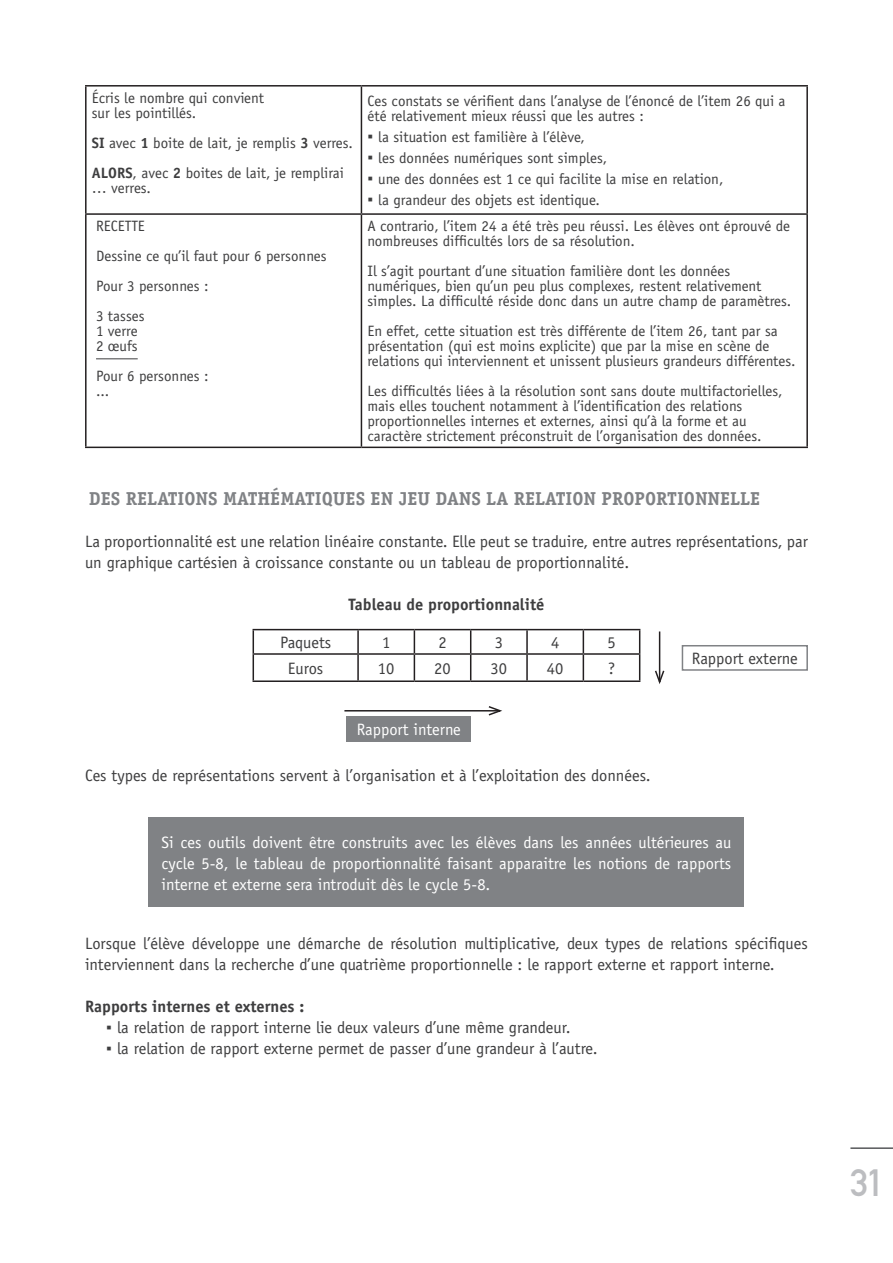
<style>
.page{position:relative;width:893px;height:1263px;background:#fff}
.page>*{position:absolute;margin:0;border:0;box-sizing:border-box;transform-origin:0 0}
.t1{font:37.5px "DIN Mittelschrift";color:#bcbdc0}
.t2{font:700 18.75px "Officina Serif";color:#808285}
.PARTIE_3_1_1{font:16.5px/21px "Officina Sans";color:#3e3e3f}
.t3{font:16.5px/21px "Officina Sans";color:#fff;text-align:justify}
.t4{font:700 16.5px "Officina Sans";color:#3e3e3f}
.t5{font:15px/15px "Officina Sans";color:#3e3e3f}
.s1{font-weight:700}
.s2{font-family:"Arial";font-size:16.5px}
.s3{font-family:"Arial"}
</style>
<div class="page">
<hr style="left:850px;top:1147px;width:43px;height:2px;background:#57585a">
<hr style="left:85px;top:85px;width:276px;height:2px;background:#231f20">
<hr style="left:85px;top:87px;width:2px;height:126px;background:#231f20">
<hr style="left:361px;top:85px;width:447px;height:2px;background:#231f20">
<hr style="left:361px;top:87px;width:1px;height:126px;background:#231f20">
<hr style="left:806px;top:87px;width:2px;height:126px;background:#231f20">
<hr style="left:85px;top:213px;width:276px;height:2px;background:#231f20">
<hr style="left:85px;top:215px;width:2px;height:232px;background:#231f20">
<hr style="left:361px;top:213px;width:447px;height:2px;background:#231f20">
<hr style="left:361px;top:215px;width:1px;height:232px;background:#231f20">
<hr style="left:806px;top:215px;width:2px;height:232px;background:#231f20">
<hr style="left:85px;top:447px;width:276px;height:1px;background:#231f20">
<hr style="left:361px;top:447px;width:447px;height:1px;background:#231f20">
<hr style="left:96px;top:358px;width:42px;height:1px;background:#3e3e3f">
<hr style="left:253px;top:629px;width:105px;height:1px;background:#231f20">
<hr style="left:358px;top:629px;width:56px;height:1px;background:#231f20">
<hr style="left:357px;top:630px;width:2px;height:23px;background:#231f20">
<hr style="left:414px;top:629px;width:57px;height:1px;background:#231f20">
<hr style="left:471px;top:629px;width:56px;height:1px;background:#231f20">
<hr style="left:527px;top:629px;width:56px;height:1px;background:#231f20">
<hr style="left:526px;top:630px;width:2px;height:23px;background:#231f20">
<hr style="left:583px;top:629px;width:57px;height:1px;background:#231f20">
<hr style="left:253px;top:653px;width:105px;height:2px;background:#231f20">
<svg style="left:253px;top:630px;width:1px;height:50px"></svg>
<hr style="left:358px;top:653px;width:56px;height:2px;background:#231f20">
<hr style="left:357px;top:655px;width:2px;height:25px;background:#231f20">
<hr style="left:414px;top:653px;width:57px;height:2px;background:#231f20">
<svg style="left:414px;top:630px;width:1px;height:50px"></svg>
<hr style="left:471px;top:653px;width:56px;height:2px;background:#231f20">
<svg style="left:470px;top:630px;width:1px;height:50px"></svg>
<hr style="left:527px;top:653px;width:56px;height:2px;background:#231f20">
<hr style="left:526px;top:655px;width:2px;height:25px;background:#231f20">
<hr style="left:583px;top:653px;width:57px;height:2px;background:#231f20">
<svg style="left:583px;top:630px;width:1px;height:50px"></svg>
<svg style="left:639px;top:630px;width:1px;height:50px"></svg>
<hr style="left:253px;top:680px;width:105px;height:2px;background:#231f20">
<hr style="left:358px;top:680px;width:56px;height:2px;background:#231f20">
<hr style="left:414px;top:680px;width:57px;height:2px;background:#231f20">
<hr style="left:471px;top:680px;width:56px;height:2px;background:#231f20">
<hr style="left:527px;top:680px;width:56px;height:2px;background:#231f20">
<hr style="left:583px;top:680px;width:57px;height:2px;background:#231f20">
<div style="left:149px;top:818px;width:595px;height:89px;background:#808285"></div>
<div style="left:346px;top:716px;width:125px;height:26px;background:#808285"></div>
<hr style="left:344px;top:710px;width:156px;height:1px;background:#231f20">
<svg style="left:487px;top:706px;width:15px;height:10px"></svg>
<div style="left:682px;top:645px;width:126px;height:26px;border:2px solid #808285"></div>
<hr style="left:659px;top:631px;width:1px;height:51px;background:#231f20">
<svg style="left:655px;top:669px;width:10px;height:15px"></svg>
<p class="t5" style="left:92px;top:90px;width:174px">Écris le nombre qui convient sur les pointillés.</p>
<p class="t5" style="left:92px;top:135px;width:263px"><span class="s1">SI</span> avec <span class="s1">1</span> boite de lait, je remplis <span class="s1">3</span> verres.</p>
<p class="t5" style="left:92px;top:165px;width:254px"><span class="s1">ALORS</span>, avec <span class="s1">2</span> boites de lait, je remplirai</p>
<p class="t5" style="left:92px;top:180px;width:61px">… verres.</p>
<p class="t5" style="left:96px;top:219px;width:50px">RECETTE</p>
<p class="t5" style="left:96px;top:249px;width:232px">Dessine ce qu’il faut pour 6 personnes</p>
<p class="t5" style="left:96px;top:279px;width:114px">Pour 3 personnes :</p>
<p class="t5" style="left:96px;top:309px;width:50px">3 tasses</p>
<p class="t5" style="left:96px;top:324px;width:43px">1 verre</p>
<p class="t5" style="left:96px;top:339px;width:43px">2 œufs</p>
<p class="t5" style="left:96px;top:369px;width:114px">Pour 6 personnes :</p>
<p class="t5" style="left:96px;top:384px;width:15px">...</p>
<p class="t5" style="left:367px;top:93px;width:420px">Ces constats se vérifient dans l’analyse de l’énoncé de l’item 26 qui a été relativement mieux réussi que les autres :</p>
<p class="t5" style="left:367px;top:129px;width:219px"><span class="s2">▪</span> la situation est familière à l’élève,</p>
<p class="t5" style="left:367px;top:150px;width:241px"><span class="s2">▪</span> les données numériques sont simples,</p>
<p class="t5" style="left:367px;top:171px;width:358px"><span class="s2">▪</span> une des données est 1 ce qui facilite la mise en relation,</p>
<p class="t5" style="left:367px;top:192px;width:234px"><span class="s2">▪</span> la grandeur des objets est identique.</p>
<p class="t5" style="left:367px;top:219px;width:424px">A contrario, l’item 24 a été très peu réussi. Les élèves ont éprouvé de nombreuses difficultés lors de sa résolution.</p>
<p class="t5" style="left:367px;top:264px;width:425px">Il s’agit pourtant d’une situation familière dont les données numériques, bien qu’un peu plus complexes, restent relativement simples. La difficulté réside donc dans un autre champ de paramètres.</p>
<p class="t5" style="left:367px;top:324px;width:429px">En effet, cette situation est très différente de l’item 26, tant par sa présentation (qui est moins explicite) que par la mise en scène de relations qui interviennent et unissent plusieurs grandeurs différentes.</p>
<p class="t5" style="left:367px;top:384px;width:417px">Les difficultés liées à la résolution sont sans doute multifactorielles, mais elles touchent notamment à l’identification des relations proportionnelles internes et externes, ainsi qu’à la forme et au caractère strictement préconstruit de l’organisation des données.</p>
<p class="t2" style="left:89px;top:487px;width:673px">DES RELATIONS MATHÉMATIQUES EN JEU DANS LA RELATION PROPORTIONNELLE</p>
<p class="PARTIE_3_1_1" style="left:85px;top:531px;width:724px">La proportionnalité est une relation linéaire constante. Elle peut se traduire, entre autres représentations, par un graphique cartésien à croissance constante ou un tableau de proportionnalité.</p>
<p class="t4" style="left:349px;top:594px;width:197px">Tableau de proportionnalité</p>
<p class="PARTIE_3_1_1" style="left:280px;top:632px;width:53px">Paquets</p>
<p class="PARTIE_3_1_1" style="left:382px;top:632px;width:10px">1</p>
<p class="PARTIE_3_1_1" style="left:438px;top:632px;width:10px">2</p>
<p class="PARTIE_3_1_1" style="left:495px;top:632px;width:10px">3</p>
<p class="PARTIE_3_1_1" style="left:551px;top:632px;width:10px">4</p>
<p class="PARTIE_3_1_1" style="left:607px;top:632px;width:10px">5</p>
<p class="PARTIE_3_1_1" style="left:288px;top:658px;width:37px">Euros</p>
<p class="PARTIE_3_1_1" style="left:378px;top:658px;width:18px">10</p>
<p class="PARTIE_3_1_1" style="left:434px;top:658px;width:18px">20</p>
<p class="PARTIE_3_1_1" style="left:491px;top:658px;width:18px">30</p>
<p class="PARTIE_3_1_1" style="left:547px;top:658px;width:18px">40</p>
<p class="PARTIE_3_1_1" style="left:608px;top:658px;width:9px">?</p>
<p class="PARTIE_3_1_1" style="left:692px;top:648px;width:108px">Rapport externe</p>
<p class="t3" style="left:357px;top:719px;width:106px">Rapport interne</p>
<p class="PARTIE_3_1_1" style="left:85px;top:765px;width:567px">Ces types de représentations servent à l’organisation et à l’exploitation des données.</p>
<p class="t3" style="left:162px;top:831px;width:571px">Si ces outils doivent être construits avec les élèves dans les années ultérieures au cycle 5-8, le tableau de proportionnalité faisant apparaitre les notions de rapports interne et externe sera introduit dès le cycle 5-8.</p>
<p class="PARTIE_3_1_1" style="left:85px;top:933px;width:724px">Lorsque l’élève développe une démarche de résolution multiplicative, deux types de relations spécifiques interviennent dans la recherche d’une quatrième proportionnelle : le rapport externe et rapport interne.</p>
<p class="t4" style="left:85px;top:996px;width:221px">Rapports internes et externes :</p>
<p class="PARTIE_3_1_1" style="left:106px;top:1017px;width:466px"><span class="s3">▪</span> la relation de rapport interne lie deux valeurs d’une même grandeur.</p>
<p class="PARTIE_3_1_1" style="left:106px;top:1038px;width:493px"><span class="s3">▪</span> la relation de rapport externe permet de passer d’une grandeur à l’autre.</p>
<h1 class="t1" style="left:850px;top:1160px;width:36px">31</h1>
</div>
